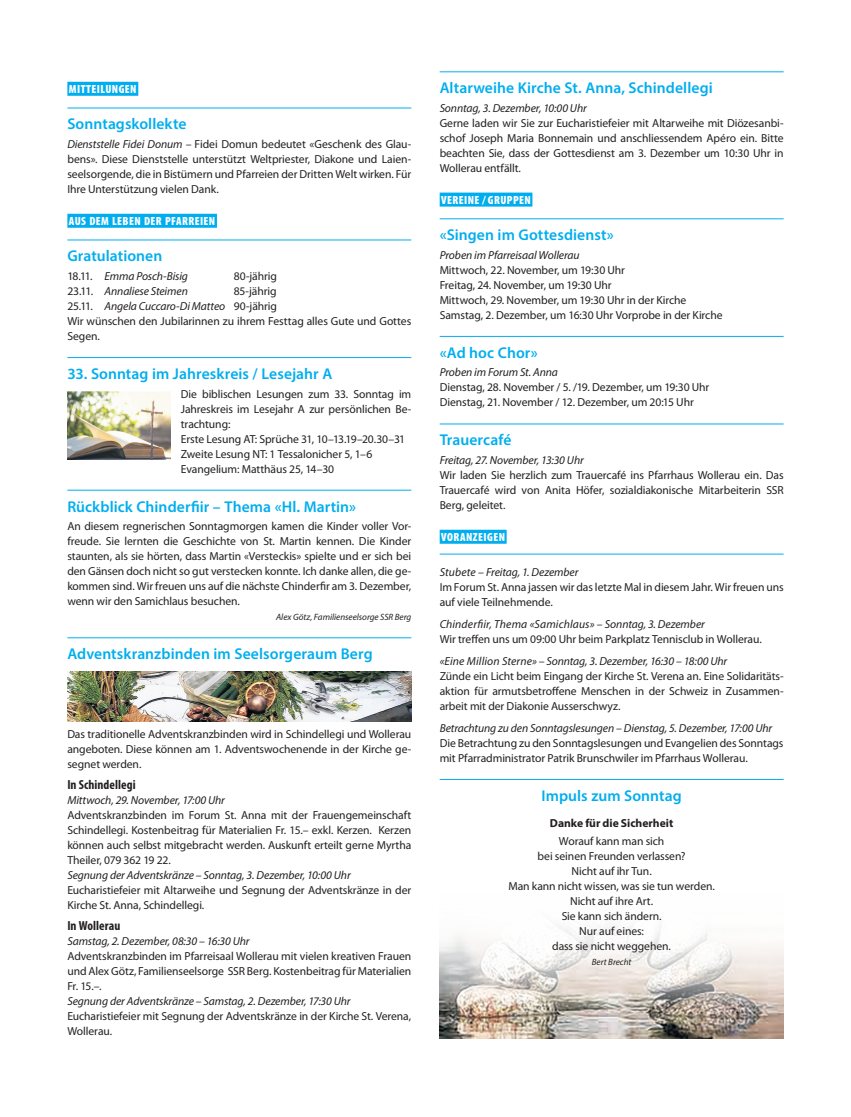
<style>
.page{position:relative;width:851px;height:1117px;background:#fff}
.page>*{position:absolute;margin:0;border:0;box-sizing:border-box;transform-origin:0 0}
.t1{font:600 15.62px "Myriad Pro";letter-spacing:.005em;color:#00aeef}
.t2{font:700 condensed 13.12px "Myriad Pro";letter-spacing:.005em;color:#231f20}
.t3{font:900 condensed 11.88px "Myriad Pro";letter-spacing:.035em;color:#fff}
.t4{font:11.62px/15px "Myriad Pro";letter-spacing:-.01em;color:#231f20;text-align:justify}
.t5{font:italic 11.62px "Myriad Pro";letter-spacing:-.01em;color:#231f20}
.t6{font:italic 11.62px "Myriad Pro";letter-spacing:.01em;color:#231f20}
.t7{font:700 11.62px "Myriad Pro";color:#231f20}
.t8{font:italic 9.12px "Myriad Pro";color:#231f20}
.s1{font-style:italic}
.s2{font-style:normal}
</style>
<div class="page">
<img style="left:439px;top:928px;width:344px;height:110px">
<div style="left:67px;top:82px;width:71px;height:14px;background:#00aeef"></div>
<hr style="left:67px;top:108px;width:344px;height:1px;background:#00aeef">
<div style="left:67px;top:214px;width:150px;height:14px;background:#00aeef"></div>
<hr style="left:67px;top:240px;width:344px;height:1px;background:#00aeef">
<hr style="left:67px;top:357px;width:344px;height:1px;background:#00aeef">
<hr style="left:67px;top:490px;width:344px;height:1px;background:#00aeef">
<hr style="left:67px;top:637px;width:344px;height:1px;background:#00aeef">
<hr style="left:439px;top:72px;width:344px;height:1px;background:#00aeef">
<div style="left:439px;top:192px;width:93px;height:14px;background:#00aeef"></div>
<hr style="left:439px;top:218px;width:344px;height:1px;background:#00aeef">
<hr style="left:439px;top:336px;width:344px;height:1px;background:#00aeef">
<hr style="left:439px;top:423px;width:344px;height:1px;background:#00aeef">
<div style="left:439px;top:529px;width:67px;height:14px;background:#00aeef"></div>
<hr style="left:439px;top:553px;width:344px;height:1px;background:#00aeef">
<hr style="left:439px;top:779px;width:344px;height:1px;background:#00aeef">
<img style="left:67px;top:391px;width:103px;height:69px">
<img style="left:67px;top:671px;width:344px;height:50px">
<p class="t3" style="left:69px;top:81px;width:69px">MITTEILUNGEN</p>
<h1 class="t1" style="left:67px;top:114px;width:121px">Sonntagskollekte</h1>
<p class="t4" style="left:67px;top:136px;width:345px"><span class="s1">Dienststelle Fidei Donum –</span> Fidei Domun bedeutet «Geschenk des Glau&shy;bens». Diese Dienststelle unterstützt Weltpriester, Diakone und Laien&shy;seelsorgende, die in Bistümern und Pfarreien der Dritten Welt wirken. Für Ihre Unterstützung vielen Dank.</p>
<p class="t3" style="left:69px;top:213px;width:148px">AUS DEM LEBEN DER PFARREIEN</p>
<h1 class="t1" style="left:67px;top:246px;width:96px">Gratulationen</h1>
<p class="t5" style="left:67px;top:269px;width:122px"><span class="s2">18.11.</span> Emma Posch-Bisig</p>
<p class="t4" style="left:234px;top:268px;width:45px">80-jährig</p>
<p class="t5" style="left:67px;top:284px;width:122px"><span class="s2">23.11.</span> Annaliese Steimen</p>
<p class="t4" style="left:67px;top:283px;width:345px;text-align:left;text-indent:166px">85-jährig<br>25.11. <span class="s1">Angela Cuccaro-Di Matteo</span> 90-jährig<br>Wir wünschen den Jubilarinnen zu ihrem Festtag alles Gute und Gottes<br>Segen.</p>
<h1 class="t1" style="left:67px;top:364px;width:266px">33. Sonntag im Jahreskreis / Lesejahr A</h1>
<p class="t4" style="left:181px;top:386px;width:232px;text-align:left">Die biblischen Lesungen zum 33. Sonntag im Jahreskreis im Lesejahr A zur persönlichen Be&shy;trachtung:<br>Erste Lesung AT: Sprüche 31, 10–13.19–20.30–31<br>Zweite Lesung NT: 1 Tessalonicher 5, 1–6<br>Evangelium: Matthäus 25, 14–30</p>
<h1 class="t1" style="left:67px;top:496px;width:290px">Rückblick Chinderfiir – Thema «Hl. Martin»</h1>
<p class="t4" style="left:67px;top:518px;width:345px">An diesem regnerischen Sonntagmorgen kamen die Kinder voller Vor&shy;freude. Sie lernten die Geschichte von St. Martin kennen. Die Kinder staunten, als sie hörten, dass Martin «Versteckis» spielte und er sich bei den Gänsen doch nicht so gut verstecken konnte. Ich danke allen, die ge&shy;kommen sind. Wir freuen uns auf die nächste Chinderfir am 3. Dezember, wenn wir den Samichlaus besuchen.</p>
<p class="t8" style="left:276px;top:611px;width:137px">Alex Götz, Familienseelsorge SSR Berg</p>
<h1 class="t1" style="left:67px;top:644px;width:307px">Adventskranzbinden im Seelsorgeraum Berg</h1>
<p class="t4" style="left:67px;top:726px;width:345px">Das traditionelle Adventskranzbinden wird in Schindellegi und Wollerau angeboten. Diese können am 1. Adventswochenende in der Kirche ge&shy;segnet werden.</p>
<p class="t2" style="left:67px;top:776px;width:70px">In Schindellegi</p>
<p class="t5" style="left:67px;top:792px;width:159px">Mittwoch, 29. November, 17:00 Uhr</p>
<p class="t4" style="left:67px;top:807px;width:345px">Adventskranzbinden im Forum St. Anna mit der Frauengemeinschaft Schindellegi. Kostenbeitrag für Materialien Fr. 15.– exkl. Kerzen. Kerzen können auch selbst mitgebracht werden. Auskunft erteilt gerne Myrtha Theiler, 079 362 19 22.</p>
<p class="t5" style="left:67px;top:867px;width:285px">Segnung der Adventskränze – Sonntag, 3. Dezember, 10:00 Uhr</p>
<p class="t4" style="left:67px;top:882px;width:345px">Eucharistiefeier mit Altarweihe und Segnung der Adventskränze in der<br>Kirche St. Anna, Schindellegi.</p>
<p class="t2" style="left:67px;top:916px;width:54px">In Wollerau</p>
<p class="t5" style="left:67px;top:933px;width:184px">Samstag, 2. Dezember, 08:30 – 16:30 Uhr</p>
<p class="t4" style="left:67px;top:947px;width:345px">Adventskranzbinden im Pfarreisaal Wollerau mit vielen kreativen Frauen und Alex Götz, Familienseelsorge SSR Berg. Kostenbeitrag für Materialien Fr. 15.–.</p>
<p class="t5" style="left:67px;top:993px;width:285px">Segnung der Adventskränze – Samstag, 2. Dezember, 17:30 Uhr</p>
<p class="t4" style="left:67px;top:1007px;width:345px">Eucharistiefeier mit Segnung der Adventskränze in der Kirche St. Verena,<br>Wollerau.</p>
<h1 class="t1" style="left:439px;top:78px;width:274px">Altarweihe Kirche St. Anna, Schindellegi</h1>
<p class="t5" style="left:439px;top:101px;width:149px">Sonntag, 3. Dezember, 10:00 Uhr</p>
<p class="t4" style="left:439px;top:115px;width:345px">Gerne laden wir Sie zur Eucharistiefeier mit Altarweihe mit Diözesanbi&shy;schof Joseph Maria Bonnemain und anschliessendem Apéro ein. Bitte beachten Sie, dass der Gottesdienst am 3. Dezember um 10:30 Uhr in Wollerau entfällt.</p>
<p class="t3" style="left:441px;top:192px;width:91px">VEREINE / GRUPPEN</p>
<h1 class="t1" style="left:439px;top:225px;width:175px">«Singen im Gottesdienst»</h1>
<p class="t5" style="left:439px;top:248px;width:141px">Proben im Pfarreisaal Wollerau</p>
<p class="t4" style="left:439px;top:262px;width:284px;text-align:left">Mittwoch, 22. November, um 19:30 Uhr<br>Freitag, 24. November, um 19:30 Uhr<br>Mittwoch, 29. November, um 19:30 Uhr in der Kirche Samstag, 2. Dezember, um 16:30 Uhr Vorprobe in der Kirche</p>
<h1 class="t1" style="left:439px;top:342px;width:100px">«Ad hoc Chor»</h1>
<p class="t5" style="left:439px;top:365px;width:120px">Proben im Forum St. Anna</p>
<p class="t4" style="left:439px;top:380px;width:271px">Dienstag, 28. November / 5. /19. Dezember, um 19:30 Uhr<br>Dienstag, 21. November / 12. Dezember, um 20:15 Uhr</p>
<h1 class="t1" style="left:439px;top:430px;width:73px">Trauercafé</h1>
<p class="t5" style="left:439px;top:453px;width:146px">Freitag, 27. November, 13:30 Uhr</p>
<p class="t4" style="left:439px;top:467px;width:345px">Wir laden Sie herzlich zum Trauercafé ins Pfarrhaus Wollerau ein. Das Trauercafé wird von Anita Höfer, sozialdiakonische Mitarbeiterin SSR Berg, geleitet.</p>
<p class="t3" style="left:441px;top:529px;width:65px">VORANZEIGEN</p>
<p class="t5" style="left:439px;top:564px;width:140px">Stubete – Freitag, 1. Dezember</p>
<p class="t4" style="left:439px;top:579px;width:345px">Im Forum St. Anna jassen wir das letzte Mal in diesem Jahr. Wir freuen uns auf viele Teilnehmende.</p>
<p class="t6" style="left:439px;top:616px;width:267px">Chinderfiir, Thema «Samichlaus» – Sonntag, 3. Dezember</p>
<p class="t4" style="left:439px;top:631px;width:323px">Wir treffen uns um 09:00 Uhr beim Parkplatz Tennisclub in Wollerau.</p>
<p class="t5" style="left:439px;top:653px;width:289px">«Eine Million Sterne» – Sonntag, 3. Dezember, 16:30 – 18:00 Uhr</p>
<p class="t4" style="left:439px;top:668px;width:345px">Zünde ein Licht beim Eingang der Kirche St. Verena an. Eine Solidaritäts&shy;aktion für armutsbetroffene Menschen in der Schweiz in Zusammen&shy;arbeit mit der Diakonie Ausserschwyz.</p>
<p class="t5" style="left:439px;top:720px;width:334px">Betrachtung zu den Sonntagslesungen – Dienstag, 5. Dezember, 17:00 Uhr</p>
<p class="t4" style="left:439px;top:735px;width:345px">Die Betrachtung zu den Sonntagslesungen und Evangelien des Sonntags mit Pfarradministrator Patrik Brunschwiler im Pfarrhaus Wollerau.</p>
<h1 class="t1" style="left:541px;top:785px;width:142px">Impuls zum Sonntag</h1>
<p class="t7" style="left:550px;top:814px;width:125px">Danke für die Sicherheit</p>
<p class="t4" style="left:508px;top:833px;width:208px;text-align:center">Worauf kann man sich<br>bei seinen Freunden verlassen?<br>Nicht auf ihr Tun.<br>Man kann nicht wissen, was sie tun werden.<br>Nicht auf ihre Art.<br>Sie kann sich ändern.<br>Nur auf eines:<br>dass sie nicht weggehen.</p>
<p class="t8" style="left:591px;top:956px;width:41px">Bert Brecht</p>
</div>
